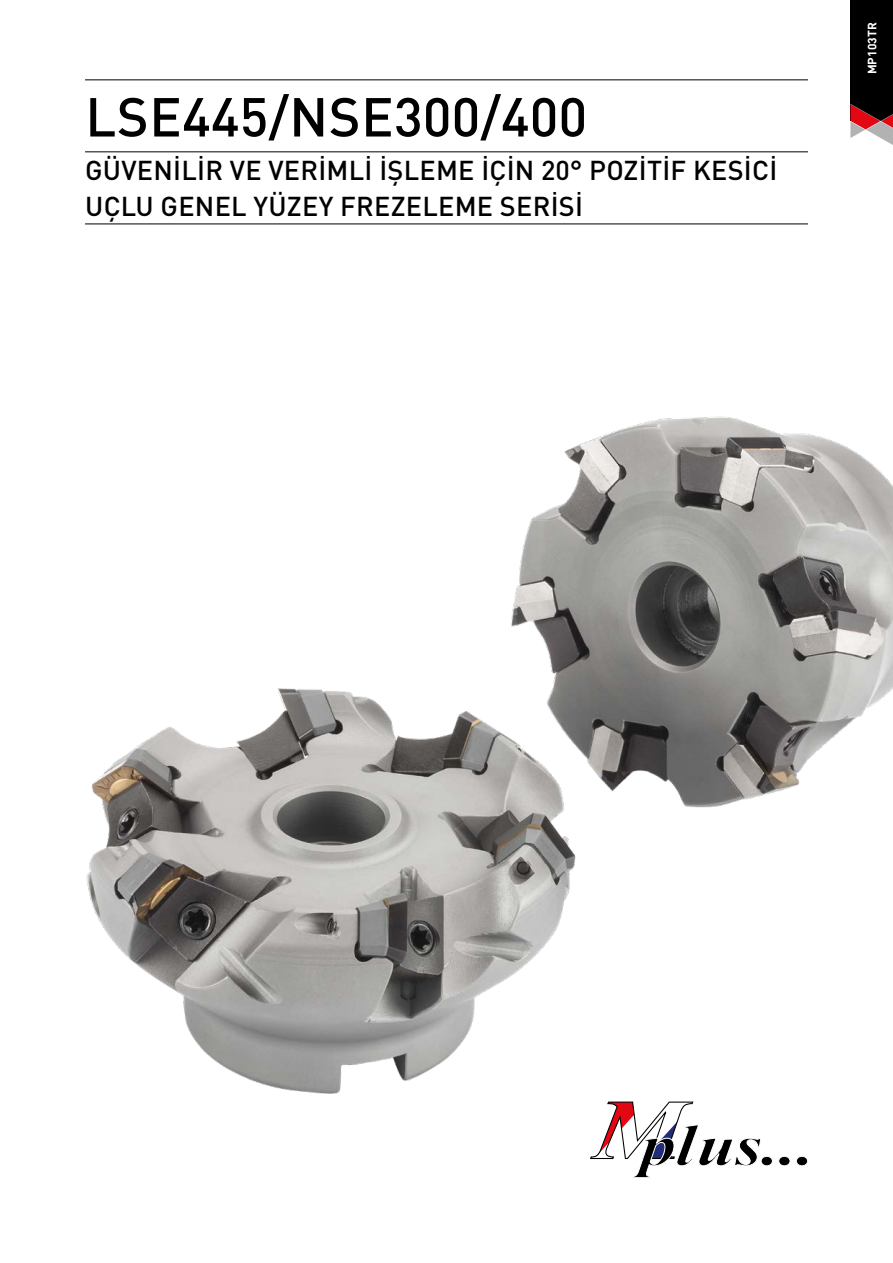
<style>
.page{position:relative;width:893px;height:1263px;background:#fff}
.page>*{position:absolute;margin:0;border:0;box-sizing:border-box;transform-origin:0 0}
.MHG_Headline_36_36pt{font:500 54px "DIN Pro";color:#000}
.MHG_Subline_18_24pt{font:500 27px/36px "DIN Pro";letter-spacing:.01em;color:#000}
.MHG_Register_Marker{font:700 12px "DIN Pro";letter-spacing:.005em;color:#fff}
</style>
<div class="page">
<svg style="left:590px;top:1101px;width:218px;height:77px"></svg>
<div style="left:850px;top:0;width:43px;height:121px;background:#000"></div>
<svg style="left:850px;top:104px;width:43px;height:41px"></svg>
<hr style="left:85px;top:79px;width:723px;height:1px;background:#000">
<hr style="left:85px;top:151px;width:723px;height:1px;background:#000">
<img style="left:86px;top:688px;width:490px;height:406px">
<img style="left:498px;top:416px;width:395px;height:428px">
<hr style="left:85px;top:224px;width:723px;height:1px;background:#000">
<p class="MHG_Headline_36_36pt" style="left:85px;top:73px;width:503px">LSE445/NSE300/400</p>
<p class="MHG_Subline_18_24pt" style="left:85px;top:149px;width:694px">GÜVENİLİR VE VERİMLİ İŞLEME İÇİN 20° POZİTİF KESİCİ<br>UÇLU GENEL YÜZEY FREZELEME SERİSİ</p>
<p class="MHG_Register_Marker" style="left:862px;top:74px;width:53px;rotate:-90deg">MP103TR</p>
</div>
